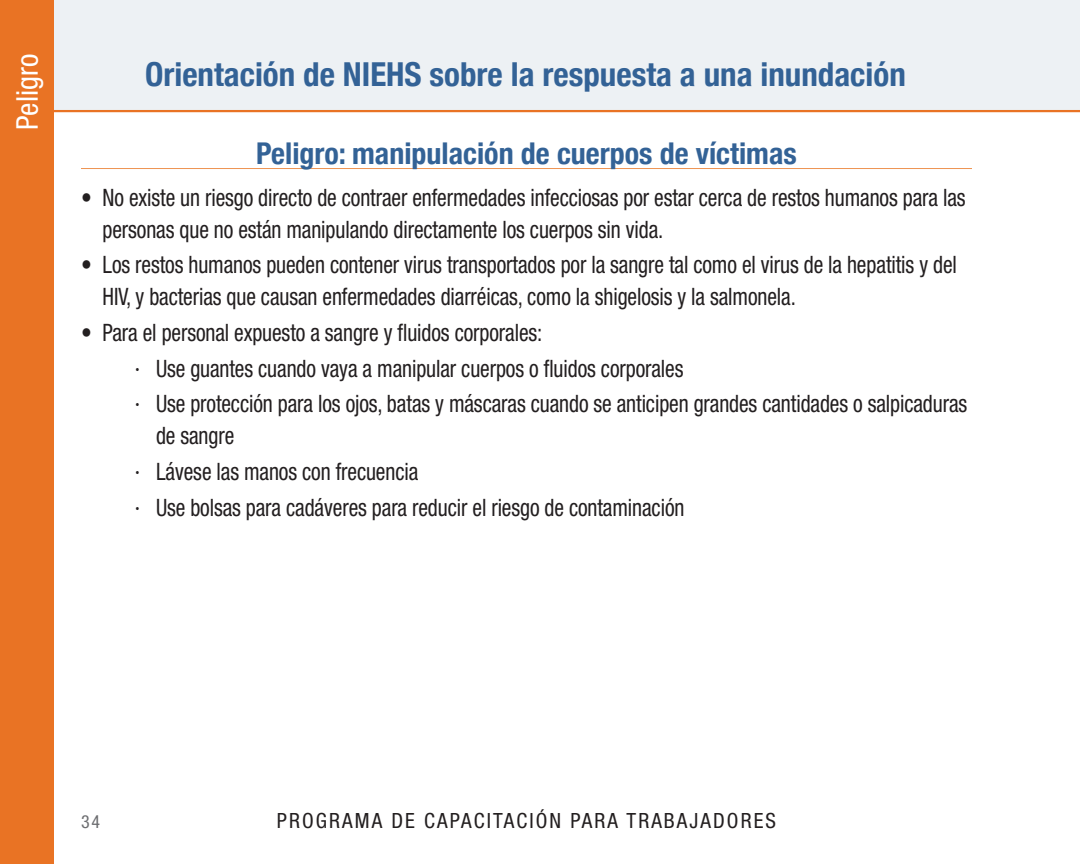
<style>
.page{position:relative;width:1080px;height:864px;background:#fff}
.page>*{position:absolute;margin:0;border:0;box-sizing:border-box;transform-origin:0 0}
.t1{font:700 condensed 33px "Helvetica Neue";color:#336296}
.TITLE{font:700 condensed 30px "Helvetica Neue";color:#336296}
.t2{font:condensed 30px "Helvetica Neue LT Std";color:#fff}
.t3{font:condensed 24px/31.5px "Helvetica Neue LT Std";letter-spacing:-.005em;color:#231f20;scale:.9 1}
.t4{font:condensed 21px "Helvetica Neue LT Std";letter-spacing:.1em;color:#231f20}
.t5{font:condensed 18px "Helvetica Neue LT Std";color:#6c6d70}
.s1{font-stretch:normal}
</style>
<div class="page">
<div style="left:0;top:0;width:1080px;height:112px;background:#edf1f4"></div>
<hr style="left:0;top:110px;width:1080px;height:2px;background:#e97324">
<div style="left:0;top:0;width:54px;height:864px;background:#e97324"></div>
<hr style="left:81px;top:168px;width:891px;height:1px;background:#ee9352">
<p class="t2" style="left:10px;top:130px;width:77px;rotate:-90deg">Peligro</p>
<h1 class="t1" style="left:145px;top:47px;width:762px">Orientación de NIEHS sobre la respuesta a una inundación</h1>
<p class="TITLE" style="left:256px;top:128px;width:542px">Peligro: manipulación de cuerpos de víctimas</p>
<p class="t3" style="left:103px;top:182px;width:960px;text-indent:-22px">• No existe un riesgo directo de contraer enfermedades infecciosas por estar cerca de restos humanos para las personas que no están manipulando directamente los cuerpos sin vida.</p>
<p class="t3" style="left:103px;top:249px;width:951px;text-indent:-22px">• Los restos humanos pueden contener virus transportados por la sangre tal como el virus de la hepatitis y del<br>HIV, y bacterias que causan enfermedades diarréicas, como la shigelosis y la salmonela.</p>
<p class="t3" style="left:81px;top:316px;width:514px">• Para el personal expuesto a sangre y fluidos corporales:</p>
<p class="t3" style="left:134px;top:352px;width:612px"><span class="s1">·</span> Use guantes cuando vaya a manipular cuerpos o fluidos corporales</p>
<p class="t3" style="left:156px;top:388px;width:903px;text-indent:-22px"><span class="s1">·</span> Use protección para los ojos, batas y máscaras cuando se anticipen grandes cantidades o salpicaduras de sangre</p>
<p class="t3" style="left:134px;top:455px;width:317px"><span class="s1">·</span> Lávese las manos con frecuencia</p>
<p class="t3" style="left:134px;top:491px;width:613px"><span class="s1">·</span> Use bolsas para cadáveres para reducir el riesgo de contaminación</p>
<p class="t5" style="left:81px;top:811px;width:21px">34</p>
<p class="t4" style="left:277px;top:808px;width:501px">PROGRAMA DE CAPACITACIÓN PARA TRABAJADORES</p>
</div>
